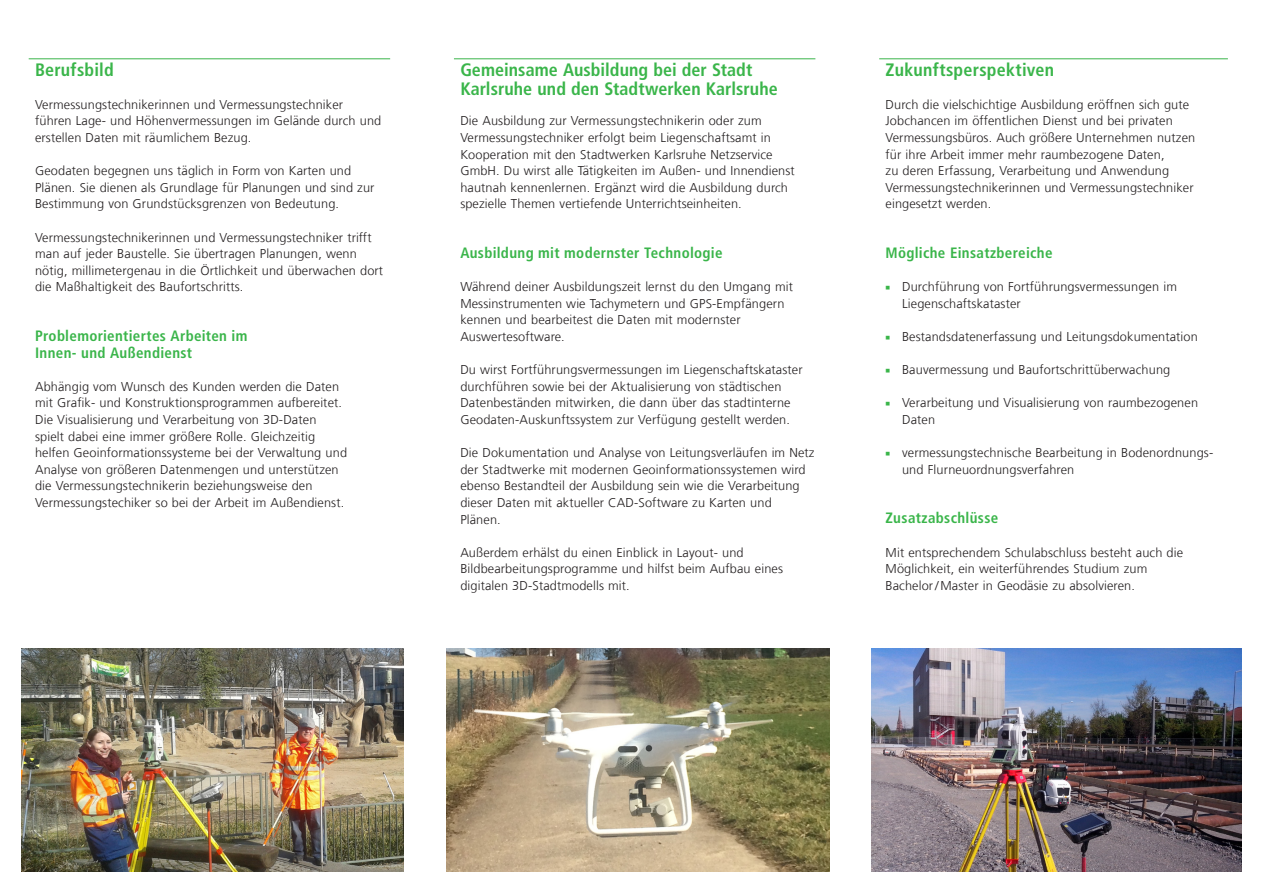
<style>
.page{position:relative;width:1263px;height:893px;background:#fff}
.page>*{position:absolute;margin:0;border:0;box-sizing:border-box;transform-origin:0 0}
.t1{font:700 condensed 18px/19.5px "Frutiger For Karlsruhe";letter-spacing:.005em;color:#3ab54a}
.t2{font:700 condensed 15px/16.5px "Frutiger For Karlsruhe";letter-spacing:.02em;color:#3ab54a}
.t3{font:300 12.75px/16.6px "Frutiger For Karlsruhe";letter-spacing:.01em;color:#231f20}
</style>
<div class="page">
<img style="left:21px;top:649px;width:383px;height:223px">
<img style="left:446px;top:649px;width:383px;height:223px">
<img style="left:872px;top:649px;width:370px;height:223px">
<hr style="left:29px;top:58px;width:361px;height:1px;background:#3ab54a">
<hr style="left:454px;top:58px;width:361px;height:1px;background:#3ab54a">
<hr style="left:879px;top:58px;width:349px;height:1px;background:#3ab54a">
<h1 class="t1" style="left:35px;top:60px;width:80px">Berufsbild</h1>
<p class="t3" style="left:35px;top:96px;width:348px">Vermessungstechnikerinnen und Vermessungstechniker führen Lage- und Höhenvermessungen im Gelände durch und erstellen Daten mit räumlichem Bezug.</p>
<p class="t3" style="left:35px;top:163px;width:341px">Geodaten begegnen uns täglich in Form von Karten und<br>Plänen. Sie dienen als Grundlage für Planungen und sind zur<br>Bestimmung von Grundstücksgrenzen von Bedeutung.</p>
<p class="t3" style="left:35px;top:229px;width:350px">Vermessungstechnikerinnen und Vermessungstechniker trifft man auf jeder Baustelle. Sie übertragen Planungen, wenn nötig, millimetergenau in die Örtlichkeit und überwachen dort die Maßhaltigkeit des Baufortschritts.</p>
<p class="t2" style="left:35px;top:328px;width:214px">Problemorientiertes Arbeiten im<br>Innen- und Außendienst</p>
<p class="t3" style="left:35px;top:378px;width:313px">Abhängig vom Wunsch des Kunden werden die Daten mit Grafik- und Konstruktionsprogrammen aufbereitet.<br>Die Visualisierung und Verarbeitung von 3D-Daten spielt dabei eine immer größere Rolle. Gleichzeitig helfen Geoinformationssysteme bei der Verwaltung und Analyse von größeren Datenmengen und unterstützen die Vermessungstechnikerin beziehungsweise den Vermessungstechiker so bei der Arbeit im Außendienst.</p>
<h1 class="t1" style="left:460px;top:60px;width:319px">Gemeinsame Ausbildung bei der Stadt<br>Karlsruhe und den Stadtwerken Karlsruhe</h1>
<p class="t3" style="left:460px;top:113px;width:336px">Die Ausbildung zur Vermessungstechnikerin oder zum Vermessungstechniker erfolgt beim Liegenschaftsamt in Kooperation mit den Stadtwerken Karlsruhe Netzservice GmbH. Du wirst alle Tätigkeiten im Außen- und Innendienst hautnah kennenlernen. Ergänzt wird die Ausbildung durch spezielle Themen vertiefende Unterrichtseinheiten.</p>
<p class="t2" style="left:460px;top:245px;width:264px">Ausbildung mit modernster Technologie</p>
<p class="t3" style="left:460px;top:279px;width:334px">Während deiner Ausbildungszeit lernst du den Umgang mit Messinstrumenten wie Tachymetern und GPS-Empfängern kennen und bearbeitest die Daten mit modernster Auswertesoftware.</p>
<p class="t3" style="left:460px;top:362px;width:344px">Du wirst Fortführungsvermessungen im Liegenschaftskataster durchführen sowie bei der Aktualisierung von städtischen Datenbeständen mitwirken, die dann über das stadtinterne Geodaten-Auskunftssystem zur Verfügung gestellt werden.</p>
<p class="t3" style="left:460px;top:444px;width:356px">Die Dokumentation und Analyse von Leitungsverläufen im Netz der Stadtwerke mit modernen Geoinformationssystemen wird ebenso Bestandteil der Ausbildung sein wie die Verarbeitung dieser Daten mit aktueller CAD-Software zu Karten und Plänen.</p>
<p class="t3" style="left:460px;top:544px;width:324px">Außerdem erhälst du einen Einblick in Layout- und<br>Bildbearbeitungsprogramme und hilfst beim Aufbau eines digitalen 3D-Stadtmodells mit.</p>
<h1 class="t1" style="left:885px;top:60px;width:170px">Zukunftsperspektiven</h1>
<p class="t3" style="left:885px;top:96px;width:311px">Durch die vielschichtige Ausbildung eröffnen sich gute Jobchancen im öffentlichen Dienst und bei privaten Vermessungsbüros. Auch größere Unternehmen nutzen für ihre Arbeit immer mehr raumbezogene Daten,<br>zu deren Erfassung, Verarbeitung und Anwendung Vermessungstechnikerinnen und Vermessungstechniker eingesetzt werden.</p>
<p class="t2" style="left:885px;top:245px;width:168px">Mögliche Einsatzbereiche</p>
<p class="t3" style="left:902px;top:279px;width:276px">Durchführung von Fortführungsvermessungen im<br>Liegenschaftskataster</p>
<p class="t3" style="left:902px;top:328px;width:297px">Bestandsdatenerfassung und Leitungsdokumentation</p>
<p class="t3" style="left:902px;top:362px;width:270px">Bauvermessung und Baufortschrittüberwachung</p>
<p class="t3" style="left:902px;top:395px;width:297px">Verarbeitung und Visualisierung von raumbezogenen<br>Daten</p>
<p class="t3" style="left:902px;top:444px;width:313px">vermessungstechnische Bearbeitung in Bodenordnungs&shy;und Flurneuordnungsverfahren</p>
<p class="t2" style="left:885px;top:510px;width:114px">Zusatzabschlüsse</p>
<p class="t3" style="left:885px;top:544px;width:299px">Mit entsprechendem Schulabschluss besteht auch die<br>Möglichkeit, ein weiterführendes Studium zum<br>Bachelor/Master in Geodäsie zu absolvieren.</p>
</div>
